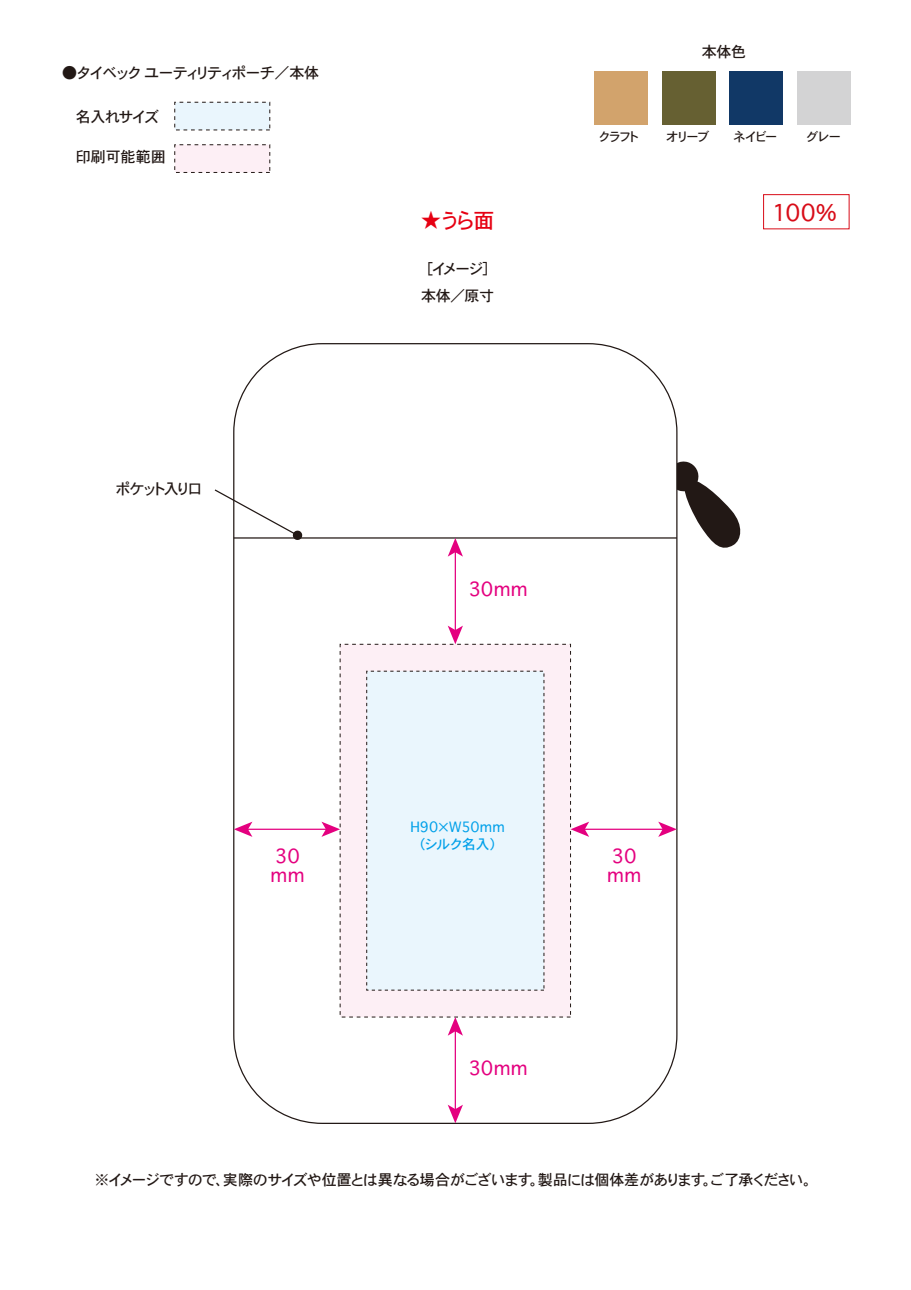
<style>
.page{position:relative;width:911px;height:1290px;background:#fff}
.page>*{position:absolute;margin:0;border:0;box-sizing:border-box;transform-origin:0 0}
.t1{font:22.5px "Osaka";color:#d80c18}
.t2{font:21.25px "Osaka";color:#e60012}
.t3{font:18.75px/18.8px "Osaka";letter-spacing:.02em;color:#e4007f}
.t4{font:15px/27.2px "Osaka";color:#221815;text-align:center}
.t5{font:15px "Osaka";letter-spacing:-.035em;color:#221815}
.t6{font:13.75px/17.5px "Osaka";letter-spacing:.005em;color:#00a0e9;text-align:center}
.t7{font:12.5px "Osaka";letter-spacing:.015em;color:#221815}
</style>
<div class="page">
<svg style="left:677px;top:460px;width:64px;height:92px"></svg>
<hr style="left:234px;top:537px;width:443px;height:2px;background:#221815">
<div style="left:340px;top:644px;width:231px;height:373px;background:#fdeff5"></div>
<div style="left:366px;top:671px;width:178px;height:319px;background:#eaf6fd"></div>
<div style="left:763px;top:194px;width:86px;height:35px;border:1px solid #d80c18"></div>
<div style="left:174px;top:102px;width:96px;height:28px;background:#eaf6fd"></div>
<div style="left:174px;top:145px;width:96px;height:28px;background:#fdeff5"></div>
<hr style="left:455px;top:1030px;width:1px;height:80px;background:#e4007f">
<svg style="left:448px;top:1017px;width:15px;height:19px"></svg>
<svg style="left:448px;top:1105px;width:15px;height:18px"></svg>
<hr style="left:455px;top:551px;width:1px;height:80px;background:#e4007f">
<svg style="left:448px;top:538px;width:15px;height:19px"></svg>
<svg style="left:448px;top:626px;width:15px;height:18px"></svg>
<hr style="left:247px;top:829px;width:80px;height:1px;background:#e4007f">
<svg style="left:234px;top:822px;width:18px;height:15px"></svg>
<svg style="left:321px;top:822px;width:19px;height:15px"></svg>
<hr style="left:584px;top:829px;width:79px;height:1px;background:#e4007f">
<svg style="left:570px;top:822px;width:19px;height:15px"></svg>
<svg style="left:658px;top:822px;width:19px;height:15px"></svg>
<div style="left:594px;top:72px;width:53px;height:53px;background:#d2a36c"></div>
<div style="left:662px;top:72px;width:53px;height:53px;background:#666032"></div>
<div style="left:730px;top:72px;width:53px;height:53px;background:#113866"></div>
<div style="left:797px;top:72px;width:53px;height:53px;background:#d3d3d4"></div>
<svg style="left:214px;top:488px;width:89px;height:53px"></svg>
<p class="t4" style="left:62px;top:58px;width:258px">●タイベック ユーティリティポーチ／本体</p>
<p class="t4" style="left:76px;top:103px;width:85px">名入れサイズ</p>
<p class="t4" style="left:76px;top:142px;width:92px">印刷可能範囲</p>
<p class="t5" style="left:116px;top:479px;width:88px">ポケット入り口</p>
<p class="t3" style="left:270px;top:846px;width:35px">30 mm</p>
<h2 class="t2" style="left:420px;top:207px;width:75px">★うら面</h2>
<p class="t4" style="left:421px;top:254px;width:74px">［イメージ］本体／原寸</p>
<p class="t4" style="left:701px;top:37px;width:46px">本体色</p>
<p class="t7" style="left:666px;top:128px;width:45px">オリーブ</p>
<p class="t7" style="left:599px;top:128px;width:41px">クラフト</p>
<p class="t7" style="left:733px;top:128px;width:45px">ネイビー</p>
<p class="t7" style="left:806px;top:128px;width:36px">グレー</p>
<h1 class="t1" style="left:772px;top:199px;width:66px">100%</h1>
<p class="t3" style="left:469px;top:579px;width:60px">30mm</p>
<p class="t6" style="left:410px;top:817px;width:96px">H90×W50mm（シルク名入）</p>
<p class="t3" style="left:469px;top:1058px;width:60px">30mm</p>
<p class="t3" style="left:607px;top:846px;width:35px">30 mm</p>
<p class="t4" style="left:94px;top:1165px;width:720px">※イメージですので、実際のサイズや位置とは異なる場合がございます。製品には個体差があります。ご了承ください。</p>
</div>
